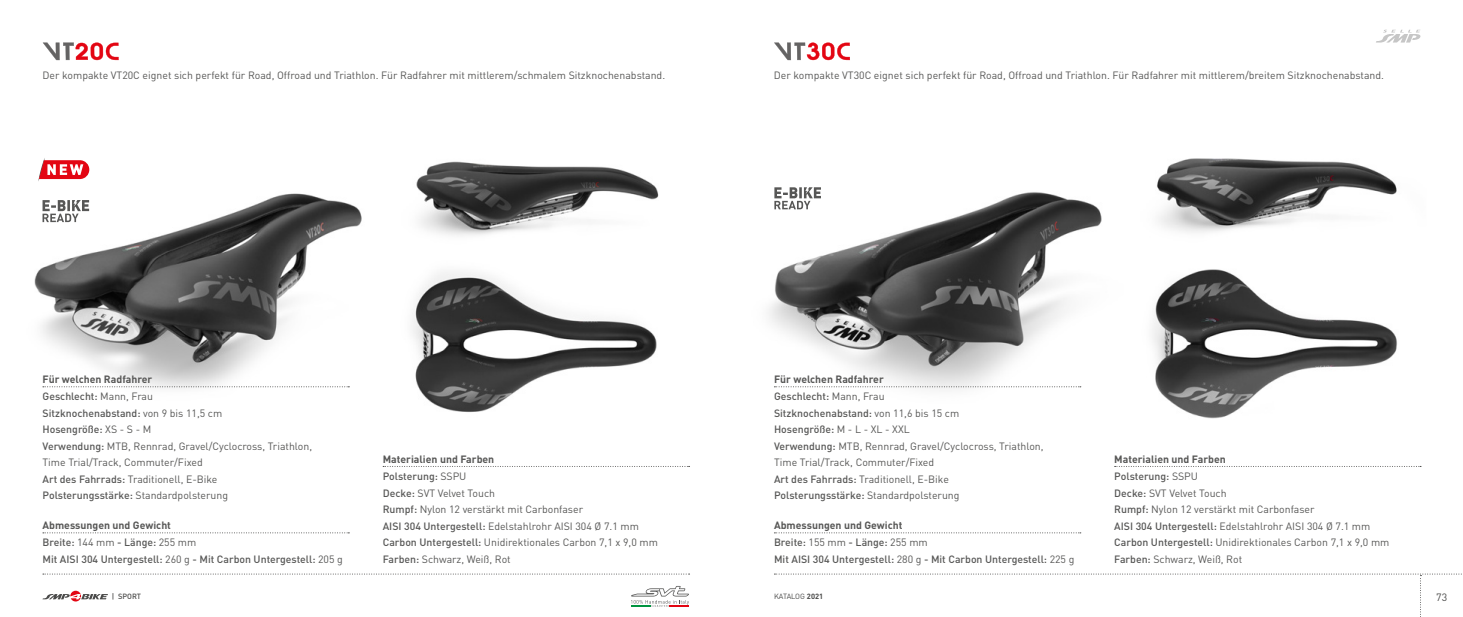
<style>
.page{position:relative;width:1463px;height:617px;background:#fff}
.page>*{position:absolute;margin:0;border:0;box-sizing:border-box;transform-origin:0 0}
.t1{font:10.5px/16.5px "DIN";color:#575756}
.t2{font:500 10.5px/16.5px "DIN";color:#575756}
.t3{font:700 10.5px "DIN";color:#575756}
.t4{font:10.5px "DIN";color:#4a4a49}
.t5{font:7.5px "DIN";letter-spacing:-.02em;color:#4a4a49}
.t6{font:500 7.5px "DIN";color:#4a4a49}
.s1{font-weight:500}
.s2{font-weight:400}
.s3{font-weight:700}
</style>
<div class="page">
<svg style="left:774px;top:573px;width:688px;height:44px"></svg>
<svg style="left:43px;top:573px;width:646px;height:1px"></svg>
<img style="left:423px;top:302px;width:234px;height:110px">
<img style="left:423px;top:161px;width:236px;height:141px">
<img style="left:34px;top:167px;width:389px;height:228px">
<svg style="left:43px;top:43px;width:76px;height:17px"></svg>
<svg style="left:43px;top:386px;width:306px;height:1px"></svg>
<svg style="left:43px;top:532px;width:306px;height:1px"></svg>
<svg style="left:383px;top:466px;width:306px;height:1px"></svg>
<svg style="left:43px;top:590px;width:65px;height:11px"></svg>
<svg style="left:631px;top:586px;width:58px;height:20px"></svg>
<svg style="left:43px;top:200px;width:46px;height:22px"></svg>
<img style="left:1165px;top:269px;width:232px;height:150px">
<img style="left:1165px;top:158px;width:232px;height:75px">
<img style="left:768px;top:174px;width:397px;height:223px">
<svg style="left:774px;top:43px;width:76px;height:17px"></svg>
<svg style="left:1376px;top:30px;width:45px;height:13px"></svg>
<svg style="left:774px;top:386px;width:307px;height:1px"></svg>
<svg style="left:774px;top:532px;width:307px;height:1px"></svg>
<svg style="left:1114px;top:466px;width:307px;height:1px"></svg>
<svg style="left:774px;top:187px;width:47px;height:22px"></svg>
<svg style="left:38px;top:158px;width:51px;height:23px"></svg>
<p class="t1" style="left:43px;top:67px;width:624px">Der kompakte VT20C eignet sich perfekt für Road, Offroad und Triathlon. Für Radfahrer mit mittlerem/schmalem Sitzknochenabstand.</p>
<p class="t1" style="left:774px;top:67px;width:612px">Der kompakte VT30C eignet sich perfekt für Road, Offroad und Triathlon. Für Radfahrer mit mittlerem/breitem Sitzknochenabstand.</p>
<p class="t3" style="left:43px;top:372px;width:111px">Für welchen Radfahrer</p>
<p class="t3" style="left:774px;top:372px;width:111px">Für welchen Radfahrer</p>
<p class="t1" style="left:43px;top:388px;width:271px"><span class="s1">Geschlecht:</span> Mann, Frau<br><span class="s1">Sitzknochenabstand:</span> von 9 bis 11,5 cm<br><span class="s1">Hosengröße:</span> XS - S - M<br><span class="s1">Verwendung:</span> MTB, Rennrad, Gravel/Cyclocross, Triathlon, Time Trial/Track, Commuter/Fixed<br><span class="s1">Art des Fahrrads:</span> Traditionell, E-Bike<br><span class="s1">Polsterungsstärke:</span> Standardpolsterung</p>
<p class="t2" style="left:43px;top:533px;width:302px">Breite: <span class="s2">144 mm</span> - Länge: <span class="s2">255 mm<br></span>Mit AISI 304 Untergestell: <span class="s2">260 g</span> - Mit Carbon Untergestell: <span class="s2">205 g</span></p>
<p class="t3" style="left:43px;top:518px;width:130px">Abmessungen und Gewicht</p>
<p class="t3" style="left:383px;top:452px;width:113px">Materialien und Farben</p>
<p class="t1" style="left:383px;top:468px;width:277px"><span class="s1">Polsterung:</span> SSPU<br><span class="s1">Decke:</span> SVT Velvet Touch<br><span class="s1">Rumpf:</span> Nylon 12 verstärkt mit Carbonfaser<br><span class="s1">AISI 304 Untergestell:</span> Edelstahlrohr AISI 304 Ø 7.1 mm <span class="s1">Carbon Untergestell:</span> Unidirektionales Carbon 7,1 x 9,0 mm <span class="s1">Farben:</span> Schwarz, Weiß, Rot</p>
<p class="t1" style="left:774px;top:388px;width:271px"><span class="s1">Geschlecht:</span> Mann, Frau<br><span class="s1">Sitzknochenabstand:</span> von 11,6 bis 15 cm<br><span class="s1">Hosengröße:</span> M - L - XL - XXL<br><span class="s1">Verwendung:</span> MTB, Rennrad, Gravel/Cyclocross, Triathlon, Time Trial/Track, Commuter/Fixed<br><span class="s1">Art des Fahrrads:</span> Traditionell, E-Bike<br><span class="s1">Polsterungsstärke:</span> Standardpolsterung</p>
<p class="t2" style="left:774px;top:533px;width:302px">Breite: <span class="s2">155 mm</span> - Länge: <span class="s2">255 mm<br></span>Mit AISI 304 Untergestell: <span class="s2">280 g</span> - Mit Carbon Untergestell: <span class="s2">225 g</span></p>
<p class="t3" style="left:774px;top:518px;width:130px">Abmessungen und Gewicht</p>
<p class="t3" style="left:1114px;top:452px;width:113px">Materialien und Farben</p>
<p class="t1" style="left:1114px;top:468px;width:277px"><span class="s1">Polsterung:</span> SSPU<br><span class="s1">Decke:</span> SVT Velvet Touch<br><span class="s1">Rumpf:</span> Nylon 12 verstärkt mit Carbonfaser<br><span class="s1">AISI 304 Untergestell:</span> Edelstahlrohr AISI 304 Ø 7.1 mm <span class="s1">Carbon Untergestell:</span> Unidirektionales Carbon 7,1 x 9,0 mm <span class="s1">Farben:</span> Schwarz, Weiß, Rot</p>
<p class="t6" style="left:112px;top:591px;width:31px">| SPORT</p>
<p class="t5" style="left:774px;top:592px;width:51px">KATALOG <span class="s3">2021</span></p>
<p class="t4" style="left:1436px;top:590px;width:12px">73</p>
</div>
